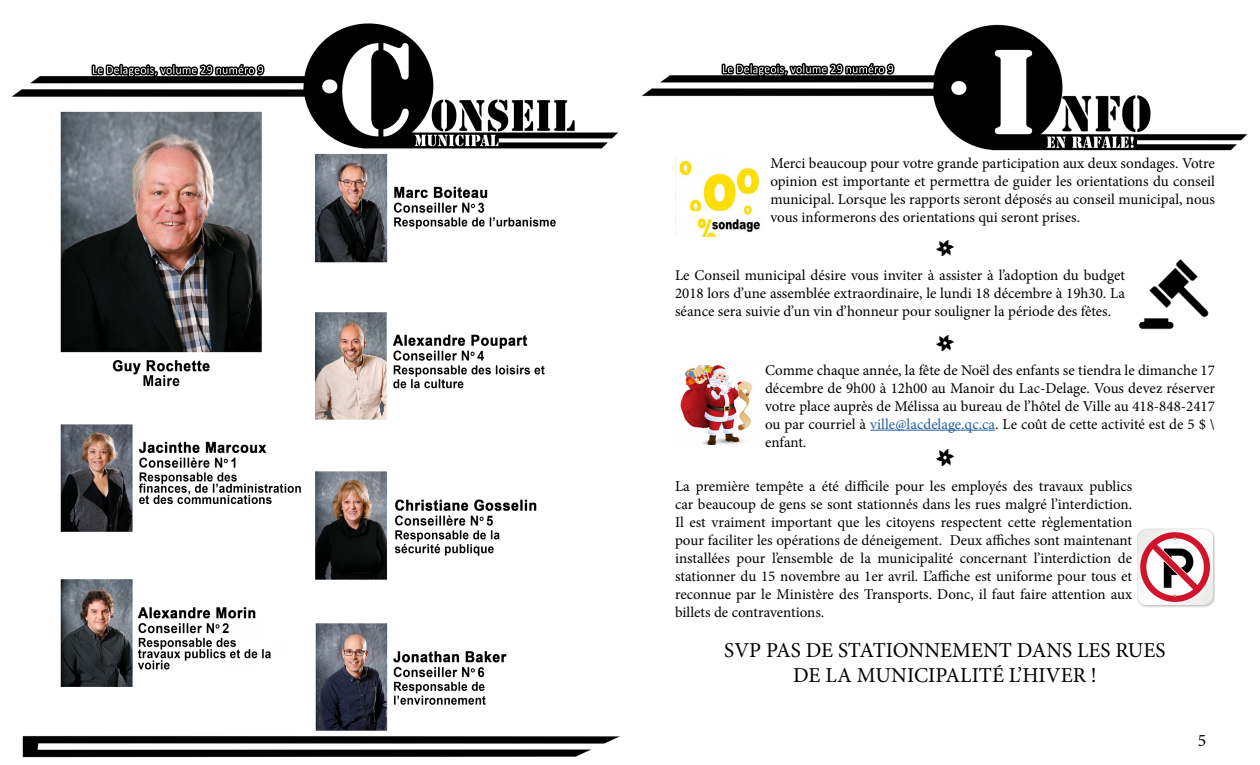
<style>
.page{position:relative;width:1260px;height:765px;background:#fff}
.page>*{position:absolute;margin:0;border:0;box-sizing:border-box;transform-origin:0 0}
.t1{font:21.25px/25.5px "Minion Pro";color:#000;text-align:center}
.t2{font:17.5px "Minion Pro";color:#000}
.t3{font:15px/18px "Minion Pro";color:#000;text-align:justify}
.s1{color:#215e9e}
</style>
<div class="page">
<img style="left:12px;top:23px;width:608px;height:735px">
<img style="left:642px;top:24px;width:606px;height:577px">
<img style="left:936px;top:240px;width:18px;height:16px">
<img style="left:675px;top:158px;width:90px;height:79px">
<img style="left:1132px;top:255px;width:83px;height:79px">
<img style="left:936px;top:335px;width:18px;height:16px">
<img style="left:675px;top:365px;width:83px;height:79px">
<hr style="left:870px;top:430px;width:125px;height:1px;background:#215e9e">
<img style="left:936px;top:450px;width:18px;height:15px">
<img style="left:1138px;top:528px;width:77px;height:80px">
<p class="t3" style="left:770px;top:155px;width:446px">Merci beaucoup pour votre grande participation aux deux sondages. Votre opinion est importante et permettra de guider les orientations du conseil municipal. Lorsque les rapports seront déposés au conseil municipal, nous vous informerons des orientations qui seront prises.</p>
<p class="t3" style="left:675px;top:266px;width:451px">Le Conseil municipal désire vous inviter à assister à l’adoption du budget 2018 lors d’une assemblée extraordinaire, le lundi 18 décembre à 19h30. La séance sera suivie d’un vin d’honneur pour souligner la période des fêtes.</p>
<p class="t3" style="left:765px;top:361px;width:452px">Comme chaque année, la fête de Noël des enfants se tiendra le dimanche 17 décembre de 9h00 à 12h00 au Manoir du Lac-Delage. Vous devez réserver votre place auprès de Mélissa au bureau de l’hôtel de Ville au 418-848-2417 ou par courriel à <span class="s1">ville@lacdelage.qc.ca</span>. Le coût de cette activité est de 5 $ \ enfant.</p>
<p class="t3" style="left:675px;top:477px;width:459px">La première tempête a été difficile pour les employés des travaux publics car beaucoup de gens se sont stationnés dans les rues malgré l’interdiction.<br>Il est vraiment important que les citoyens respectent cette règlementation pour faciliter les opérations de déneigement. Deux affiches sont maintenant installées pour l’ensemble de la municipalité concernant l’interdiction de stationner du 15 novembre au 1er avril. L’affiche est uniforme pour tous et reconnue par le Ministère des Transports. Donc, il faut faire attention aux billets de contraventions.</p>
<h1 class="t1" style="left:724px;top:638px;width:443px">SVP PAS DE STATIONNEMENT DANS LES RUES<br>DE LA MUNICIPALITÉ L’HIVER !</h1>
<p class="t2" style="left:1198px;top:728px;width:10px">5</p>
</div>
